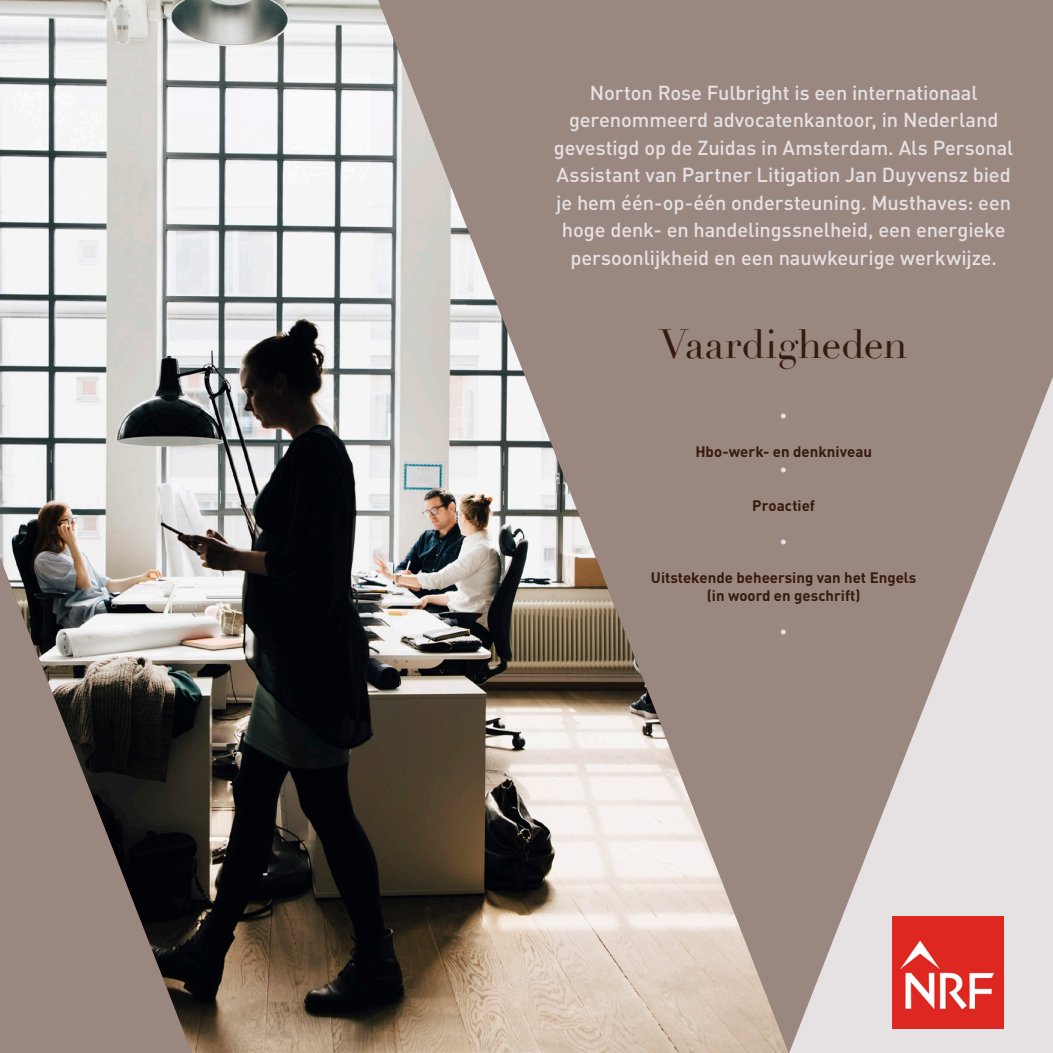
<style>
.page{position:relative;width:1053px;height:1053px;background:#fff}
.page>*{position:absolute;margin:0;border:0;box-sizing:border-box;transform-origin:0 0}
.t1{font:40px "Didot";letter-spacing:-.01em;color:#361a0f}
.t2{font:500 20px/27.5px "DIN Pro";letter-spacing:-.005em;color:#e6e1e3;text-align:center}
.t3{font:700 15px "DIN Pro";color:#361a0f}
.t4{font:700 15px "DIN Pro";color:#e6e1e3}
</style>
<div class="page">
<div style="left:0;top:0;width:1052px;height:1052px;background:#9a8880"></div>
<img style="left:0;top:0;width:788px;height:1052px">
<svg style="left:789px;top:379px;width:263px;height:673px"></svg>
<img style="left:892px;top:916px;width:111px;height:112px">
<p class="t2" style="left:554px;top:78px;width:461px">Norton Rose Fulbright is een internationaal gerenommeerd advocatenkantoor, in Nederland gevestigd op de Zuidas in Amsterdam. Als Personal Assistant van Partner Litigation Jan Duyvensz bied je hem één-op-één ondersteuning. Musthaves: een hoge denk- en handelingssnelheid, een energieke persoonlijkheid en een nauwkeurige werkwijze.</p>
<p class="t1" style="left:659px;top:320px;width:250px">Vaardigheden</p>
<p class="t4" style="left:780px;top:405px;width:9px">•</p>
<p class="t3" style="left:695px;top:441px;width:178px">Hbo-werk- en denkniveau</p>
<p class="t4" style="left:780px;top:459px;width:9px">•</p>
<p class="t3" style="left:752px;top:495px;width:64px">Proactief</p>
<p class="t4" style="left:780px;top:531px;width:9px">•</p>
<p class="t3" style="left:651px;top:567px;width:267px">Uitstekende beheersing van het Engels</p>
<p class="t3" style="left:706px;top:585px;width:155px">(in woord en geschrift)</p>
<p class="t4" style="left:780px;top:621px;width:9px">•</p>
</div>
